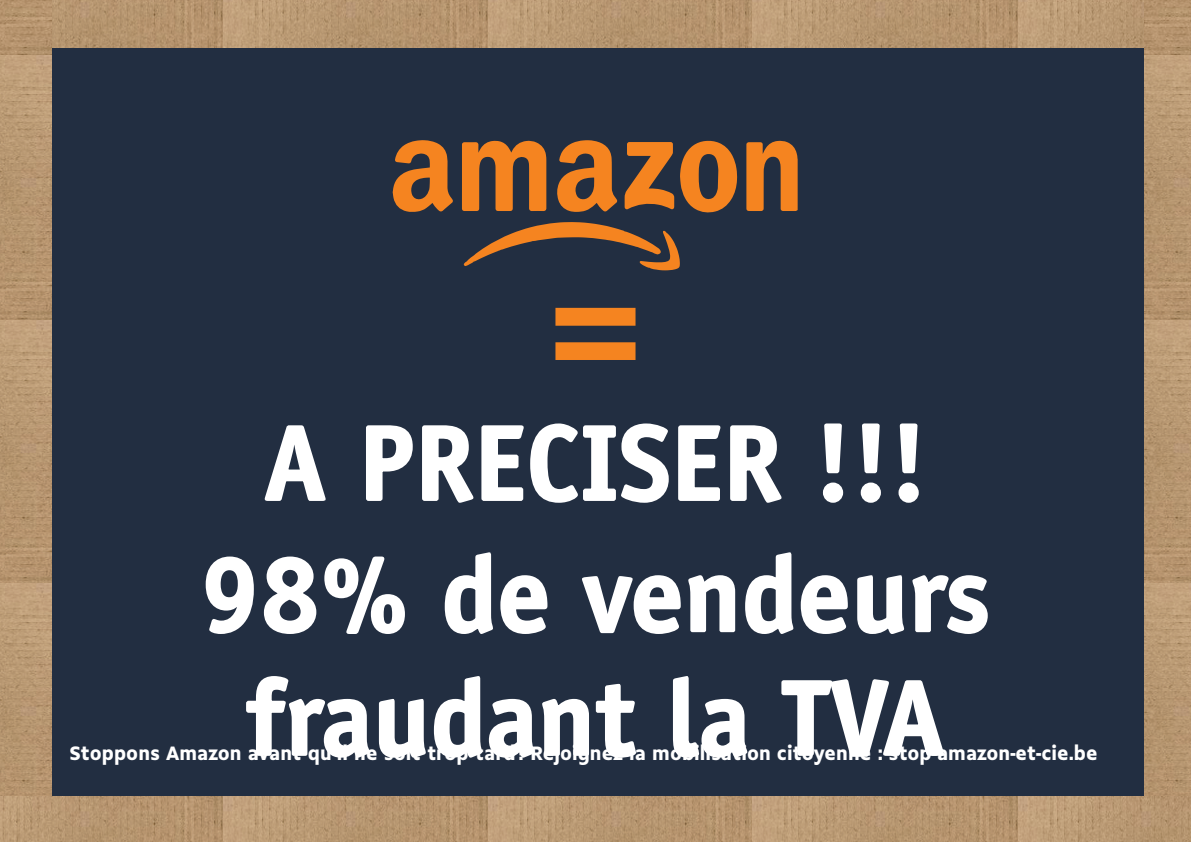
<style>
.page{position:relative;width:1191px;height:842px;background:#fff}
.page>*{position:absolute;margin:0;border:0;box-sizing:border-box;transform-origin:0 0}
.t1{font:700 134.7px "Rockwell";color:#f58420}
.t2{font:700 107.4px/131.2px "Officina Sans Std";color:#fff;text-align:center}
.t3{font:900 21px "Gemeli";color:#fff}
</style>
<div class="page">
<div style="left:9px;top:8px;width:1157px;height:818px;background:#222e41"></div>
<svg style="left:264px;top:425px;width:62px;height:76px"></svg>
<svg style="left:366px;top:425px;width:47px;height:76px"></svg>
<svg style="left:422px;top:425px;width:52px;height:78px"></svg>
<svg style="left:481px;top:423px;width:188px;height:80px"></svg>
<svg style="left:678px;top:425px;width:43px;height:76px"></svg>
<svg style="left:730px;top:425px;width:52px;height:78px"></svg>
<svg style="left:822px;top:423px;width:22px;height:80px"></svg>
<svg style="left:860px;top:423px;width:21px;height:80px"></svg>
<svg style="left:898px;top:423px;width:21px;height:80px"></svg>
<svg style="left:205px;top:556px;width:49px;height:78px"></svg>
<svg style="left:263px;top:556px;width:54px;height:78px"></svg>
<svg style="left:324px;top:556px;width:81px;height:78px"></svg>
<svg style="left:444px;top:552px;width:104px;height:82px"></svg>
<svg style="left:582px;top:575px;width:154px;height:59px"></svg>
<svg style="left:745px;top:552px;width:103px;height:82px"></svg>
<svg style="left:857px;top:575px;width:48px;height:59px"></svg>
<svg style="left:912px;top:575px;width:76px;height:59px"></svg>
<svg style="left:246px;top:676px;width:124px;height:82px"></svg>
<svg style="left:378px;top:698px;width:48px;height:60px"></svg>
<svg style="left:433px;top:676px;width:203px;height:82px"></svg>
<svg style="left:673px;top:676px;width:75px;height:82px"></svg>
<svg style="left:781px;top:679px;width:163px;height:78px"></svg>
<svg style="left:393px;top:140px;width:60px;height:72px"></svg>
<svg style="left:746px;top:141px;width:51px;height:70px"></svg>
<svg style="left:462px;top:141px;width:84px;height:70px"></svg>
<svg style="left:557px;top:140px;width:60px;height:72px"></svg>
<svg style="left:680px;top:141px;width:57px;height:72px"></svg>
<svg style="left:624px;top:142px;width:50px;height:68px"></svg>
<svg style="left:463px;top:222px;width:217px;height:48px"></svg>
<img style="left:51px;top:0;width:701px;height:47px">
<img style="left:752px;top:0;width:392px;height:47px">
<img style="left:0;top:0;width:51px;height:55px">
<img style="left:0;top:55px;width:51px;height:528px">
<img style="left:0;top:583px;width:51px;height:213px">
<img style="left:1144px;top:0;width:47px;height:55px">
<img style="left:1144px;top:55px;width:47px;height:528px">
<img style="left:1144px;top:583px;width:47px;height:213px">
<img style="left:0;top:796px;width:752px;height:46px">
<img style="left:752px;top:796px;width:439px;height:46px">
<h1 class="t1" style="left:547px;top:248px;width:99px">=</h1>
<h2 class="t2" style="left:201px;top:396px;width:791px">A PRECISER !!!<br>98% de vendeurs</h2>
<h2 class="t2" style="left:245px;top:651px;width:701px">fraudant la TVA</h2>
<p class="t3" style="left:69px;top:738px;width:1029px">Stoppons Amazon avant qu’il ne soit trop tard ! Rejoignez la mobilisation citoyenne : stop-amazon-et-cie.be</p>
</div>
